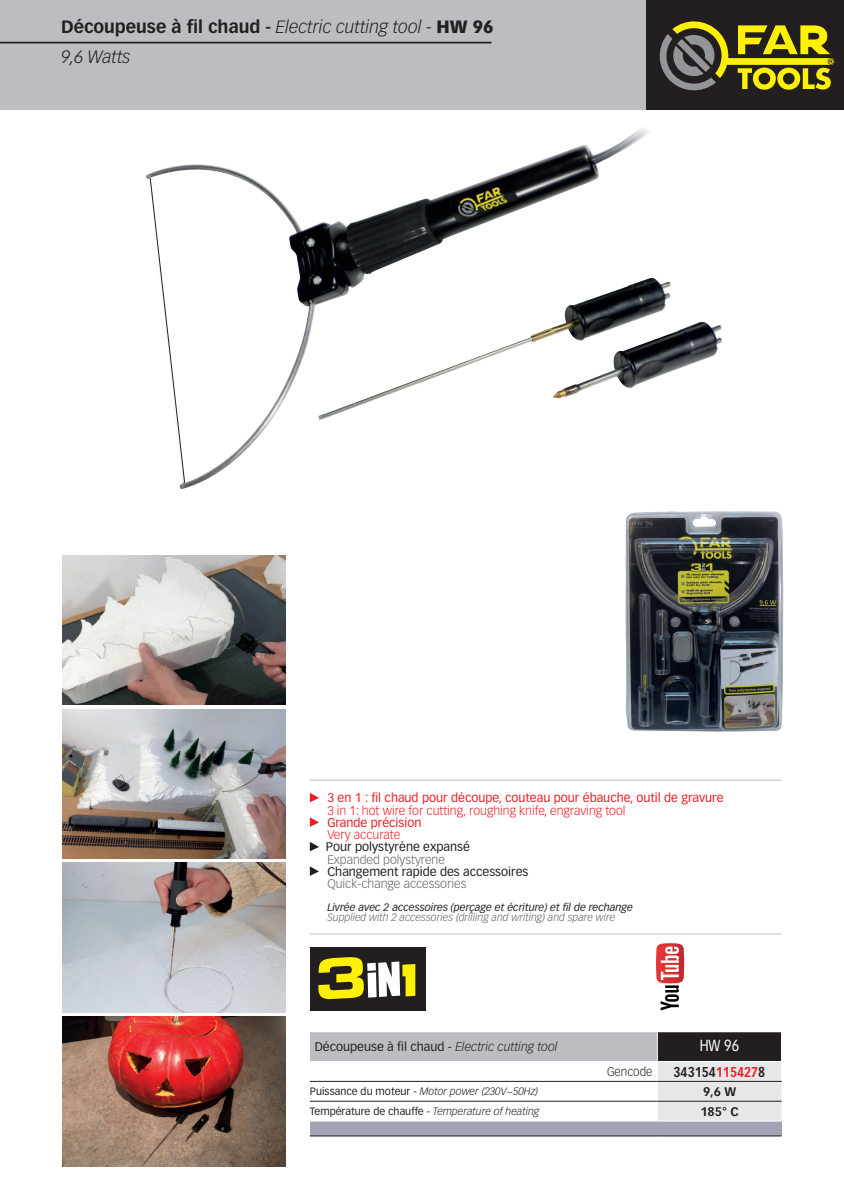
<style>
.page{position:relative;width:844px;height:1191px;background:#fff}
.page>*{position:absolute;margin:0;border:0;box-sizing:border-box;transform-origin:0 0}
.t1{font:italic 300 17.5px/29.8px "Vectora LT Pro";color:#231f20}
.t2{font:15.75px "Vectora LT Pro";color:#fff;scale:.85 1}
.t3{font:700 14px "Vectora LT Pro";color:#231f20;scale:.85 1}
.t4{font:12.25px "Vectora LT Pro";color:#231f20}
.t5{font:12.25px "Vectora LT Pro";color:#ee1d23}
.t6{font:300 12.25px "Vectora LT Pro";color:#ee1d23}
.t7{font:300 12.25px "Vectora LT Pro";color:#636366}
.t8{font:700 12.25px "Vectora LT Pro";color:#231f20}
.t9{font:300 12.25px "Vectora LT Pro";color:#231f20;scale:.95 1}
.t10{font:italic 10.5px "Vectora LT Pro";color:#231f20}
.t11{font:italic 300 10.5px "Vectora LT Pro";color:#636366}
.t12{font:10.5px "Vectora LT Pro";color:#231f20}
.t13{font:italic 300 10.5px "Vectora LT Pro";color:#231f20}
.s1{font-weight:700;font-style:normal}
.s2{font-weight:900;font-style:normal}
.s3{font-weight:300;font-style:italic}
.s4{color:#ee1d23}
.s5{font-weight:400;font-style:normal}
</style>
<div class="page">
<div style="left:0;top:0;width:688px;height:109px;background:#bcbdc0"></div>
<div style="left:646px;top:0;width:197px;height:109px;background:#231f20"></div>
<svg style="left:659px;top:21px;width:175px;height:70px"></svg>
<hr style="left:0;top:42px;width:491px;height:1px;background:#231f20">
<div style="left:310px;top:1121px;width:471px;height:15px;background:#a1a3b6"></div>
<svg style="left:310px;top:1032px;width:471px;height:88px"></svg>
<hr style="left:310px;top:1061px;width:347px;height:1px;background:#fff">
<hr style="left:657px;top:1061px;width:124px;height:1px;background:#fff">
<hr style="left:657px;top:1081px;width:124px;height:1px;background:#231f20">
<hr style="left:310px;top:1081px;width:347px;height:1px;background:#231f20">
<hr style="left:310px;top:1100px;width:347px;height:1px;background:#231f20">
<hr style="left:657px;top:1100px;width:124px;height:1px;background:#231f20">
<hr style="left:310px;top:1135px;width:347px;height:1px;background:#231f20">
<hr style="left:657px;top:1135px;width:124px;height:1px;background:#231f20">
<hr style="left:310px;top:779px;width:471px;height:1px;background:#bcbdc0">
<hr style="left:310px;top:933px;width:471px;height:1px;background:#bcbdc0">
<svg style="left:310px;top:793px;width:9px;height:9px"></svg>
<svg style="left:310px;top:817px;width:9px;height:10px"></svg>
<svg style="left:310px;top:842px;width:9px;height:9px"></svg>
<svg style="left:310px;top:866px;width:9px;height:10px"></svg>
<svg style="left:656px;top:943px;width:28px;height:67px"></svg>
<img style="left:146px;top:127px;width:503px;height:362px">
<svg style="left:149px;top:177px;width:37px;height:307px"></svg>
<img style="left:318px;top:278px;width:404px;height:143px">
<img style="left:62px;top:555px;width:223px;height:149px">
<img style="left:62px;top:709px;width:223px;height:149px">
<img style="left:62px;top:863px;width:223px;height:149px">
<img style="left:62px;top:1016px;width:223px;height:150px">
<img style="left:625px;top:511px;width:158px;height:220px">
<div style="left:310px;top:947px;width:116px;height:64px;background:#231f20"></div>
<svg style="left:318px;top:957px;width:98px;height:43px"></svg>
<h1 class="t1" style="left:61px;top:12px;width:434px"><span class="s1">Découpeuse à fil chaud -</span> Electric cutting tool - <span class="s2">HW 96<br></span>9,6 Watts</h1>
<p class="t5" style="left:327px;top:790px;width:397px">3 en 1 : fil chaud pour découpe, couteau pour ébauche, outil de gravure</p>
<p class="t6" style="left:327px;top:802px;width:300px">3 in 1: hot wire for cutting, roughing knife, engraving tool</p>
<p class="t5" style="left:327px;top:815px;width:96px">Grande précision</p>
<p class="t6" style="left:327px;top:827px;width:74px">Very accurate</p>
<p class="t4" style="left:326px;top:839px;width:145px">Pour polystyrène expansé</p>
<p class="t7" style="left:327px;top:851px;width:119px">Expanded polystyrene</p>
<p class="t4" style="left:327px;top:864px;width:202px">Changement rapide des accessoires</p>
<p class="t7" style="left:327px;top:876px;width:140px">Quick-change accessories</p>
<p class="t10" style="left:327px;top:901px;width:307px">Livrée avec 2 accessoires (perçage et écriture) et fil de rechange</p>
<p class="t11" style="left:327px;top:911px;width:290px">Supplied with 2 accessories (drilling and writing) and spare wire</p>
<p class="t4" style="left:315px;top:1039px;width:244px">Découpeuse à fil chaud - <span class="s3">Electric cutting tool</span></p>
<p class="t2" style="left:699px;top:1036px;width:48px">HW 96</p>
<p class="t9" style="left:607px;top:1064px;width:49px">Gencode</p>
<p class="t3" style="left:673px;top:1063px;width:109px">343154<span class="s4">115427</span>8</p>
<p class="t13" style="left:310px;top:1085px;width:230px"><span class="s5">Puissance du moteur -</span> Motor power (230V~50Hz)</p>
<p class="t8" style="left:702px;top:1084px;width:35px">9,6 W</p>
<p class="t12" style="left:310px;top:1105px;width:231px">Température de chauffe - <span class="s3">Temperature of heating</span></p>
<p class="t8" style="left:700px;top:1104px;width:40px">185° C</p>
</div>
